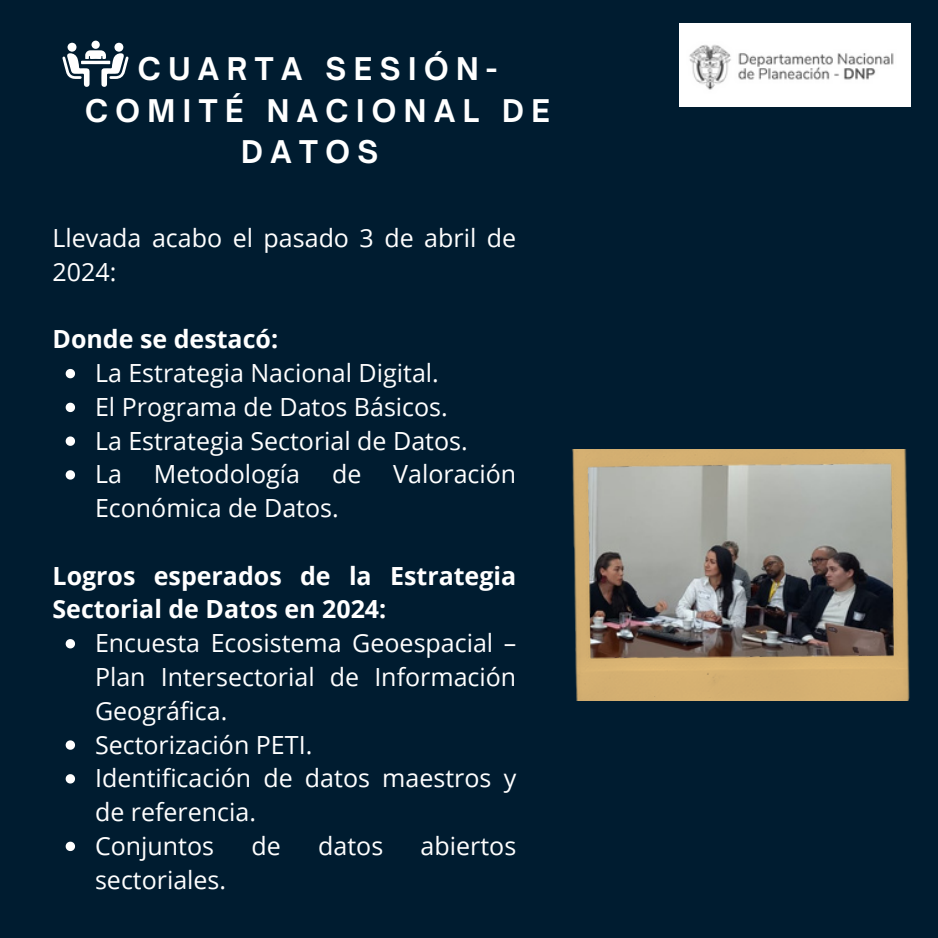
<style>
.page{position:relative;width:938px;height:938px;background:#fff}
.page>*{position:absolute;margin:0;border:0;box-sizing:border-box;transform-origin:0 0}
.t1{font:700 30px/41.5px "Open Sauce One";letter-spacing:.25em;color:#fff;text-align:center}
.t2{font:25px/33.8px "Open Sans";color:#fff}
.t3{font:700 25px/33.8px "Open Sans";color:#fff}
</style>
<div class="page">
<div style="left:0;top:0;width:938px;height:937px;background:#001c30"></div>
<svg style="left:66px;top:369px;width:9px;height:9px"></svg>
<svg style="left:66px;top:402px;width:9px;height:10px"></svg>
<svg style="left:66px;top:436px;width:9px;height:10px"></svg>
<svg style="left:66px;top:470px;width:9px;height:9px"></svg>
<svg style="left:66px;top:639px;width:9px;height:9px"></svg>
<svg style="left:66px;top:740px;width:9px;height:9px"></svg>
<svg style="left:66px;top:774px;width:9px;height:9px"></svg>
<svg style="left:66px;top:841px;width:9px;height:10px"></svg>
<svg style="left:62px;top:50px;width:67px;height:37px"></svg>
<div style="left:114px;top:43px;width:9px;height:9px;background:#fff;border-radius:50%"></div>
<div style="left:67px;top:43px;width:9px;height:9px;background:#fff;border-radius:50%"></div>
<div style="left:91px;top:41px;width:9px;height:8px;background:#fff;border-radius:50%"></div>
<img style="left:680px;top:24px;width:230px;height:82px">
<img style="left:572px;top:450px;width:338px;height:250px">
<p class="t1" style="left:85px;top:48px;width:466px">CUARTA SESIÓN-<br>COMITÉ NACIONAL DE<br>DATOS</p>
<p class="t2" style="left:53px;top:220px;width:465px">Llevada acabo el pasado 3 de abril de<br>2024:</p>
<h1 class="t3" style="left:53px;top:322px;width:227px">Donde se destacó:</h1>
<p class="t2" style="left:95px;top:355px;width:345px">La Estrategia Nacional Digital.</p>
<p class="t2" style="left:95px;top:389px;width:354px">El Programa de Datos Básicos.</p>
<h2 class="t2" style="left:95px;top:423px;width:374px">La Estrategia Sectorial de Datos.</h2>
<p class="t2" style="left:95px;top:457px;width:28px">La</p>
<p class="t2" style="left:154px;top:457px;width:148px">Metodología</p>
<p class="t2" style="left:332px;top:457px;width:31px">de</p>
<p class="t2" style="left:393px;top:457px;width:124px">Valoración</p>
<p class="t2" style="left:95px;top:490px;width:245px">Económica de Datos.</p>
<p class="t3" style="left:53px;top:558px;width:465px">Logros esperados de la Estrategia<br>Sectorial de Datos en 2024:</p>
<p class="t2" style="left:95px;top:625px;width:423px;text-align:justify">Encuesta Ecosistema Geoespacial – Plan Intersectorial de Información Geográfica.</p>
<p class="t2" style="left:95px;top:727px;width:219px">Sectorización PETI.</p>
<h2 class="t2" style="left:95px;top:760px;width:422px">Identificación de datos maestros y de referencia.</h2>
<p class="t2" style="left:95px;top:828px;width:121px">Conjuntos</p>
<p class="t2" style="left:251px;top:828px;width:31px">de</p>
<p class="t2" style="left:318px;top:828px;width:67px">datos</p>
<p class="t2" style="left:420px;top:828px;width:97px">abiertos</p>
<p class="t2" style="left:95px;top:862px;width:133px">sectoriales.</p>
</div>
